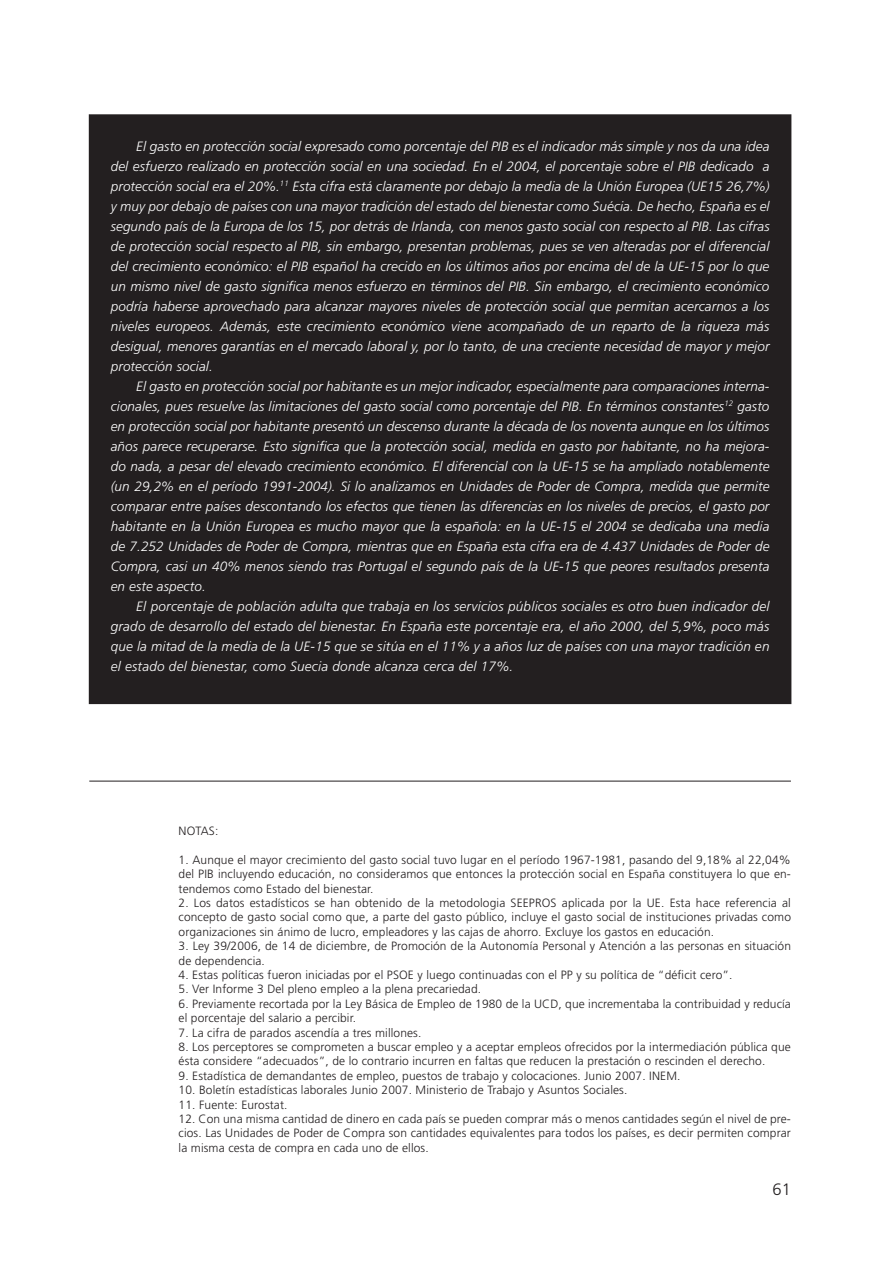
<style>
.page{position:relative;width:893px;height:1263px;background:#fff}
.page>*{position:absolute;margin:0;border:0;box-sizing:border-box;transform-origin:0 0}
.t1{font:300 16.5px "Frutiger";color:#231f20}
.t2{font:italic 300 13.5px/20px "Frutiger";letter-spacing:.01em;color:#fff;text-align:justify}
.t3{font:300 12px/14.4px "Frutiger";letter-spacing:.01em;color:#231f20;text-align:justify}
</style>
<div class="page">
<div style="left:89px;top:115px;width:702px;height:589px;background:#231f20"></div>
<hr style="left:89px;top:781px;width:702px;height:1px;background:#231f20">
<p class="t2" style="left:111px;top:136px;width:660px;text-indent:26px">El gasto en protección social expresado como porcentaje del PIB es el indicador más simple y nos da una idea del esfuerzo realizado en protección social en una sociedad. En el 2004, el porcentaje sobre el PIB dedicado a protección social era el 20%.<sup>11</sup> Esta cifra está claramente por debajo la media de la Unión Europea (UE15 26,7%) y muy por debajo de países con una mayor tradición del estado del bienestar como Suécia. De hecho, España es el segundo país de la Europa de los 15, por detrás de Irlanda, con menos gasto social con respecto al PIB. Las cifras de protección social respecto al PIB, sin embargo, presentan problemas, pues se ven alteradas por el diferencial del crecimiento económico: el PIB español ha crecido en los últimos años por encima del de la UE-15 por lo que un mismo nivel de gasto significa menos esfuerzo en términos del PIB. Sin embargo, el crecimiento económico podría haberse aprovechado para alcanzar mayores niveles de protección social que permitan acercarnos a los niveles europeos. Además, este crecimiento económico viene acompañado de un reparto de la riqueza más desigual, menores garantías en el mercado laboral y, por lo tanto, de una creciente necesidad de mayor y mejor protección social.</p>
<p class="t2" style="left:111px;top:376px;width:660px;text-indent:26px">El gasto en protección social por habitante es un mejor indicador, especialmente para comparaciones interna&shy;cionales, pues resuelve las limitaciones del gasto social como porcentaje del PIB. En términos constantes<sup>12</sup> gasto en protección social por habitante presentó un descenso durante la década de los noventa aunque en los últimos años parece recuperarse. Esto significa que la protección social, medida en gasto por habitante, no ha mejora&shy;do nada, a pesar del elevado crecimiento económico. El diferencial con la UE-15 se ha ampliado notablemente (un 29,2% en el período 1991-2004). Si lo analizamos en Unidades de Poder de Compra, medida que permite comparar entre países descontando los efectos que tienen las diferencias en los niveles de precios, el gasto por habitante en la Unión Europea es mucho mayor que la española: en la UE-15 el 2004 se dedicaba una media de 7.252 Unidades de Poder de Compra, mientras que en España esta cifra era de 4.437 Unidades de Poder de Compra, casi un 40% menos siendo tras Portugal el segundo país de la UE-15 que peores resultados presenta en este aspecto.</p>
<p class="t2" style="left:111px;top:596px;width:660px;text-indent:26px">El porcentaje de población adulta que trabaja en los servicios públicos sociales es otro buen indicador del grado de desarrollo del estado del bienestar. En España este porcentaje era, el año 2000, del 5,9%, poco más que la mitad de la media de la UE-15 que se sitúa en el 11% y a años luz de países con una mayor tradición en el estado del bienestar, como Suecia donde alcanza cerca del 17%.</p>
<p class="t3" style="left:179px;top:824px;width:41px">NOTAS:</p>
<p class="t3" style="left:179px;top:852px;width:614px">1. Aunque el mayor crecimiento del gasto social tuvo lugar en el período 1967-1981, pasando del 9,18% al 22,04% del PIB incluyendo educación, no consideramos que entonces la protección social en España constituyera lo que en&shy;tendemos como Estado del bienestar.</p>
<p class="t3" style="left:179px;top:896px;width:614px">2. Los datos estadísticos se han obtenido de la metodologia SEEPROS aplicada por la UE. Esta hace referencia al concepto de gasto social como que, a parte del gasto público, incluye el gasto social de instituciones privadas como organizaciones sin ánimo de lucro, empleadores y las cajas de ahorro. Excluye los gastos en educación.</p>
<p class="t3" style="left:179px;top:939px;width:614px">3. Ley 39/2006, de 14 de diciembre, de Promoción de la Autonomía Personal y Atención a las personas en situación de dependencia.</p>
<p class="t3" style="left:179px;top:968px;width:555px">4. Estas políticas fueron iniciadas por el PSOE y luego continuadas con el PP y su política de “déficit cero”.</p>
<p class="t3" style="left:179px;top:982px;width:304px">5. Ver Informe 3 Del pleno empleo a la plena precariedad.</p>
<p class="t3" style="left:179px;top:996px;width:614px">6. Previamente recortada por la Ley Básica de Empleo de 1980 de la UCD, que incrementaba la contribuidad y reducía el porcentaje del salario a percibir.</p>
<p class="t3" style="left:179px;top:1025px;width:244px">7. La cifra de parados ascendía a tres millones.</p>
<p class="t3" style="left:179px;top:1040px;width:614px">8. Los perceptores se comprometen a buscar empleo y a aceptar empleos ofrecidos por la intermediación pública que ésta considere “adecuados”, de lo contrario incurren en faltas que reducen la prestación o rescinden el derecho.</p>
<p class="t3" style="left:179px;top:1068px;width:503px">9. Estadística de demandantes de empleo, puestos de trabajo y colocaciones. Junio 2007. INEM.</p>
<p class="t3" style="left:179px;top:1083px;width:450px">10. Boletín estadísticas laborales Junio 2007. Ministerio de Trabajo y Asuntos Sociales.</p>
<p class="t3" style="left:179px;top:1097px;width:110px">11. Fuente: Eurostat.</p>
<p class="t3" style="left:179px;top:1112px;width:614px">12. Con una misma cantidad de dinero en cada país se pueden comprar más o menos cantidades según el nivel de pre&shy;cios. Las Unidades de Poder de Compra son cantidades equivalentes para todos los países, es decir permiten comprar la misma cesta de compra en cada uno de ellos.</p>
<p class="t1" style="left:773px;top:1180px;width:20px">61</p>
</div>
